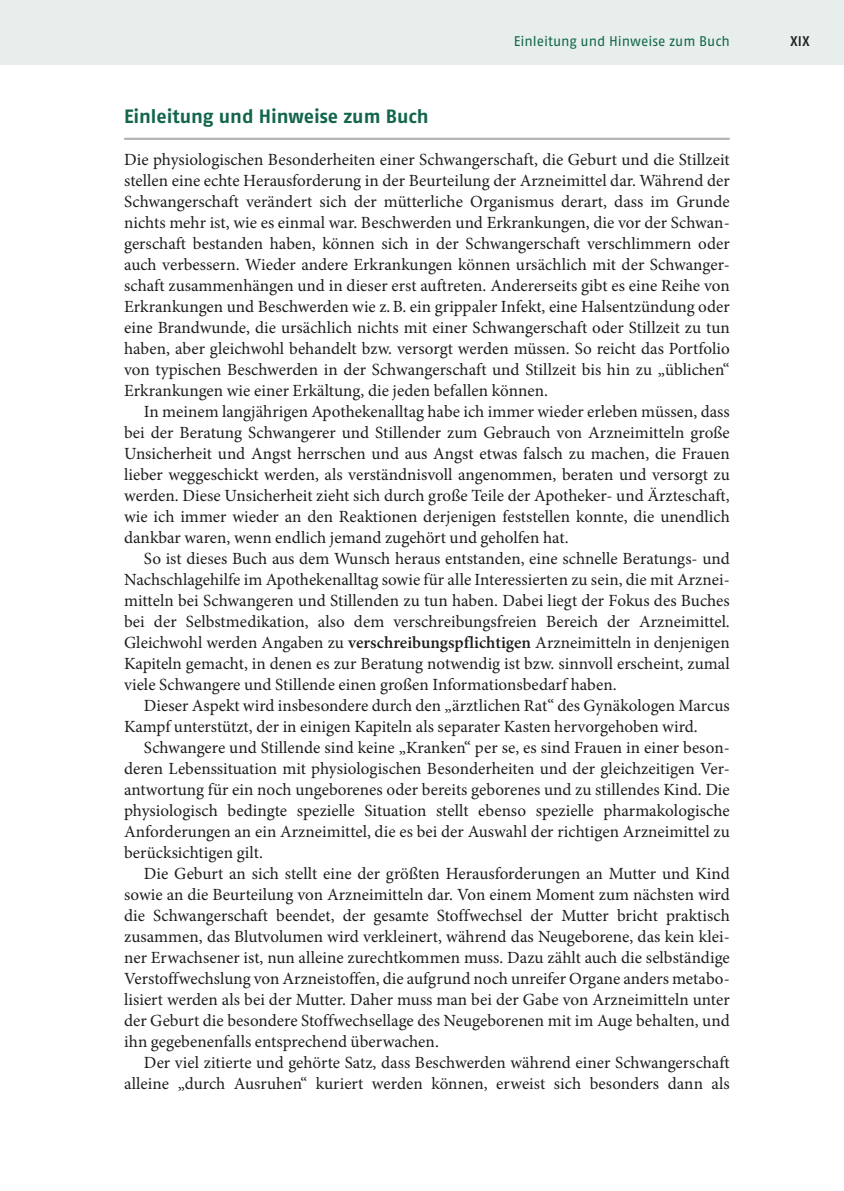
<style>
.page{position:relative;width:844px;height:1191px;background:#fff}
.page>*{position:absolute;margin:0;border:0;box-sizing:border-box;transform-origin:0 0}
.t1{font:700 19.25px "Fago Pro";letter-spacing:-.005em;color:#13664d}
.t2{font:17.15px/21px "Minion Pro";letter-spacing:.005em;color:#1d1d1b;text-align:justify}
.t3{font:14px "Fago Pro";letter-spacing:-.005em;color:#13664d}
.t4{font:600 14px "Fago Pro";color:#1d1d1b}
.s1{font-weight:600}
</style>
<div class="page">
<div style="left:0;top:0;width:729px;height:64px;background:#e7eeeb"></div>
<div style="left:729px;top:0;width:114px;height:64px;background:#e7eeeb"></div>
<hr style="left:124px;top:138px;width:605px;height:2px;background:#b2b2b2">
<p class="t3" style="left:513px;top:32px;width:217px">Einleitung und Hinweise zum Buch</p>
<p class="t4" style="left:790px;top:32px;width:20px">XIX</p>
<p class="t1" style="left:124px;top:104px;width:306px">Einleitung und Hinweise zum Buch</p>
<p class="t2" style="left:124px;top:149px;width:607px">Die physiologischen Besonderheiten einer Schwangerschaft, die Geburt und die Stillzeit stellen eine echte Herausforderung in der Beurteilung der Arzneimittel dar. Während der Schwangerschaft verändert sich der mütterliche Organismus derart, dass im Grunde nichts mehr ist, wie es einmal war. Beschwerden und Erkrankungen, die vor der Schwan&shy;gerschaft bestanden haben, können sich in der Schwangerschaft verschlimmern oder auch verbessern. Wieder andere Erkrankungen können ursächlich mit der Schwanger&shy;schaft zusammenhängen und in dieser erst auftreten. Andererseits gibt es eine Reihe von Erkrankungen und Beschwerden wie z.B. ein grippaler Infekt, eine Halsentzündung oder eine Brandwunde, die ursächlich nichts mit einer Schwangerschaft oder Stillzeit zu tun haben, aber gleichwohl behandelt bzw. versorgt werden müssen. So reicht das Portfolio von typischen Beschwerden in der Schwangerschaft und Stillzeit bis hin zu „üblichen“ Erkrankungen wie einer Erkältung, die jeden befallen können.</p>
<p class="t2" style="left:124px;top:401px;width:607px;text-indent:20px">In meinem langjährigen Apothekenalltag habe ich immer wieder erleben müssen, dass bei der Beratung Schwangerer und Stillender zum Gebrauch von Arzneimitteln große Unsicherheit und Angst herrschen und aus Angst etwas falsch zu machen, die Frauen lieber weggeschickt werden, als verständnisvoll angenommen, beraten und versorgt zu werden. Diese Unsicherheit zieht sich durch große Teile der Apotheker- und Ärzteschaft, wie ich immer wieder an den Reaktionen derjenigen feststellen konnte, die unendlich dankbar waren, wenn endlich jemand zugehört und geholfen hat.</p>
<p class="t2" style="left:124px;top:548px;width:607px;text-indent:20px">So ist dieses Buch aus dem Wunsch heraus entstanden, eine schnelle Beratungs- und Nachschlagehilfe im Apothekenalltag sowie für alle Interessierten zu sein, die mit Arznei&shy;mitteln bei Schwangeren und Stillenden zu tun haben. Dabei liegt der Fokus des Buches bei der Selbstmedikation, also dem verschreibungsfreien Bereich der Arzneimittel.<br>Gleichwohl werden Angaben zu <span class="s1">verschreibungspflichtigen</span> Arzneimitteln in denjenigen Kapiteln gemacht, in denen es zur Beratung notwendig ist bzw. sinnvoll erscheint, zumal viele Schwangere und Stillende einen großen Informationsbedarf haben.</p>
<p class="t2" style="left:124px;top:695px;width:607px;text-indent:20px">Dieser Aspekt wird insbesondere durch den „ärztlichen Rat“ des Gynäkologen Marcus<br>Kampf unterstützt, der in einigen Kapiteln als separater Kasten hervorgehoben wird.</p>
<p class="t2" style="left:124px;top:737px;width:607px;text-indent:20px">Schwangere und Stillende sind keine „Kranken“ per se, es sind Frauen in einer beson&shy;deren Lebenssituation mit physiologischen Besonderheiten und der gleichzeitigen Ver&shy;antwortung für ein noch ungeborenes oder bereits geborenes und zu stillendes Kind. Die physiologisch bedingte spezielle Situation stellt ebenso spezielle pharmakologische Anforderungen an ein Arzneimittel, die es bei der Auswahl der richtigen Arzneimittel zu berücksichtigen gilt.</p>
<p class="t2" style="left:124px;top:863px;width:607px;text-indent:20px">Die Geburt an sich stellt eine der größten Herausforderungen an Mutter und Kind sowie an die Beurteilung von Arzneimitteln dar. Von einem Moment zum nächsten wird die Schwangerschaft beendet, der gesamte Stoffwechsel der Mutter bricht praktisch zusammen, das Blutvolumen wird verkleinert, während das Neugeborene, das kein klei&shy;ner Erwachsener ist, nun alleine zurechtkommen muss. Dazu zählt auch die selbständige Verstoffwechslung von Arzneistoffen, die aufgrund noch unreifer Organe anders metabo&shy;lisiert werden als bei der Mutter. Daher muss man bei der Gabe von Arzneimitteln unter der Geburt die besondere Stoffwechsellage des Neugeborenen mit im Auge behalten, und ihn gegebenenfalls entsprechend überwachen.</p>
<p class="t2" style="left:124px;top:1052px;width:607px;text-align:right">Der viel zitierte und gehörte Satz, dass Beschwerden während einer Schwangerschaft alleine „durch Ausruhen“ kuriert werden können, erweist sich besonders dann als</p>
</div>
